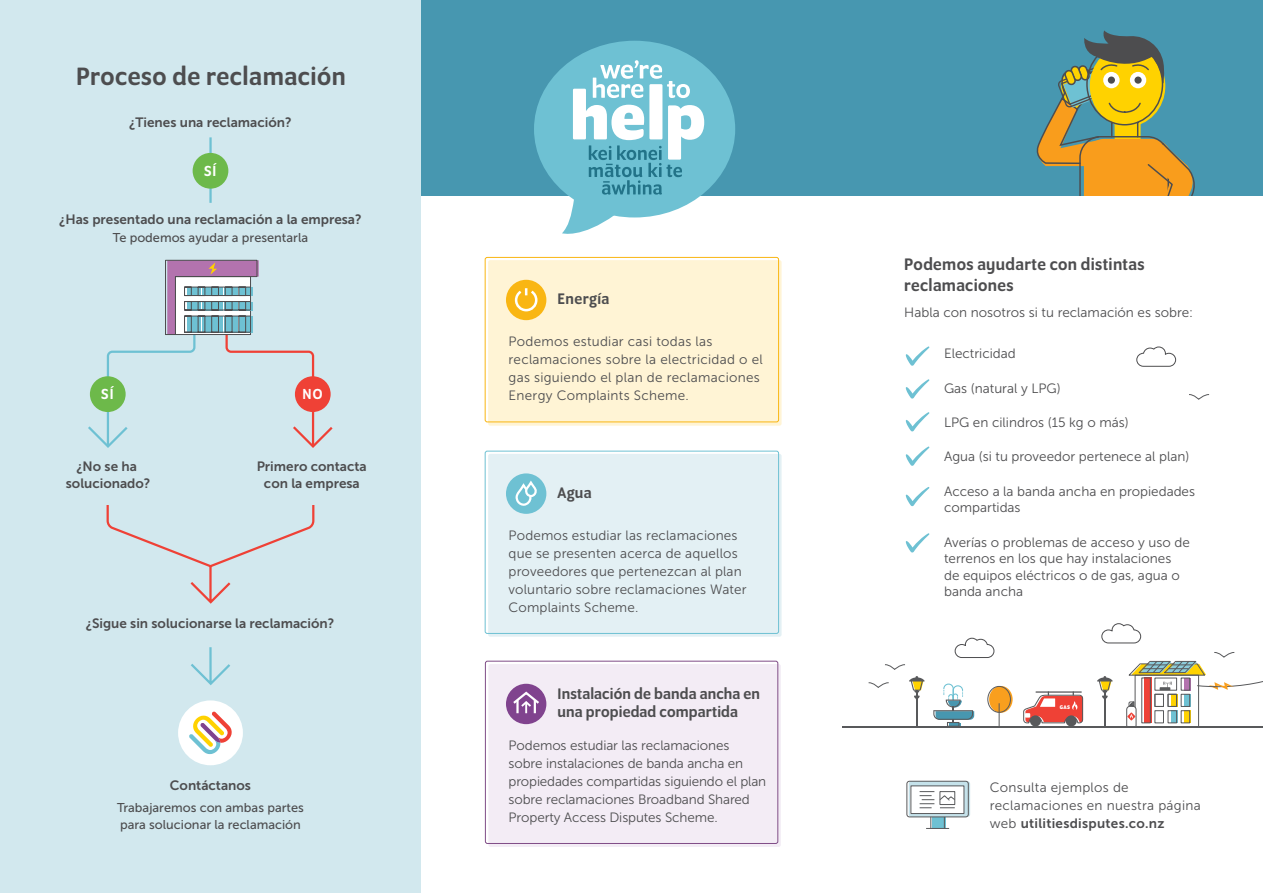
<style>
.page{position:relative;width:1263px;height:893px;background:#fff}
.page>*{position:absolute;margin:0;border:0;box-sizing:border-box;transform-origin:0 0}
.t1{font:500 27.15px "Program OT";letter-spacing:.02em;color:#4d4d4f}
.t2{font:500 18px/21px "Program OT";letter-spacing:.02em;color:#4d4d4f}
.t3{font:500 16.5px/18px "Program OT";letter-spacing:.01em;color:#4d4d4f}
.t4{font:500 16.5px "Program OT";letter-spacing:.03em;color:#4d4d4f}
.t5{font:500 15.75px "Program OT";color:#fff}
.t6{font:13.5px/18px "Museo Sans 300";color:#4d4d4f}
.t7{font:13.5px/18px "Museo Sans 300";letter-spacing:.02em;color:#4d4d4f}
.t8{font:13.5px/17.2px "Museo Sans 700";color:#4d4d4f;text-align:center}
.t9{font:13.5px "Museo Sans 700";letter-spacing:.02em;color:#4d4d4f}
.t10{font:12.75px/17.2px "Museo Sans 500";color:#4d4d4f}
.t11{font:700 5.7px "Program OT";color:#fff}
.s1{font-family:"Museo Sans 300"}
</style>
<div class="page">
<div style="left:0;top:0;width:421px;height:893px;background:#d2e8ee"></div>
<div style="left:421px;top:0;width:842px;height:196px;background:#4797b0"></div>
<svg style="left:1036px;top:30px;width:159px;height:166px"></svg>
<svg style="left:906px;top:346px;width:24px;height:20px"></svg>
<svg style="left:906px;top:379px;width:24px;height:20px"></svg>
<svg style="left:906px;top:412px;width:24px;height:20px"></svg>
<svg style="left:906px;top:446px;width:24px;height:20px"></svg>
<svg style="left:906px;top:487px;width:24px;height:19px"></svg>
<svg style="left:906px;top:533px;width:24px;height:20px"></svg>
<hr style="left:209px;top:137px;width:3px;height:66px;background:#6ec1d3">
<svg style="left:1189px;top:394px;width:21px;height:6px"></svg>
<div style="left:178px;top:700px;width:65px;height:65px;background:#fff;border-radius:50%"></div>
<svg style="left:189px;top:712px;width:43px;height:42px"></svg>
<svg style="left:191px;top:647px;width:39px;height:38px"></svg>
<svg style="left:106px;top:505px;width:209px;height:99px"></svg>
<svg style="left:88px;top:260px;width:245px;height:188px"></svg>
<div style="left:488px;top:664px;width:293px;height:183px;background:#f3ecf5;border-radius:2px"></div>
<div style="left:485px;top:661px;width:293px;height:183px;border:1px solid #804d87;border-radius:2px"></div>
<div style="left:506px;top:684px;width:40px;height:40px;background:#80438e;border-radius:50%"></div>
<svg style="left:511px;top:690px;width:28px;height:23px"></svg>
<div style="left:488px;top:454px;width:293px;height:183px;background:#e3f0f4;border-radius:2px"></div>
<div style="left:485px;top:451px;width:294px;height:183px;border:1px solid #6ec1d3;border-radius:2px"></div>
<div style="left:506px;top:473px;width:40px;height:41px;background:#6ec1d3;border-radius:50%"></div>
<svg style="left:515px;top:481px;width:22px;height:25px"></svg>
<svg style="left:1136px;top:346px;width:40px;height:21px"></svg>
<svg style="left:885px;top:664px;width:20px;height:6px"></svg>
<svg style="left:868px;top:682px;width:21px;height:6px"></svg>
<div style="left:1135px;top:675px;width:64px;height:52px;border:1px solid #58595b"></div>
<hr style="left:916px;top:690px;width:1px;height:36px;background:#58595b">
<svg style="left:909px;top:676px;width:16px;height:24px"></svg>
<hr style="left:1104px;top:690px;width:1px;height:36px;background:#58595b">
<svg style="left:1097px;top:676px;width:16px;height:24px"></svg>
<div style="left:1181px;top:678px;width:9px;height:13px;border:1px solid #58595b"></div>
<div style="left:1184px;top:694px;width:7px;height:13px;background:#6ec1d3"></div>
<div style="left:1171px;top:694px;width:7px;height:13px;background:#ffd200"></div>
<div style="left:1181px;top:694px;width:9px;height:13px;border:1px solid #58595b"></div>
<div style="left:1143px;top:678px;width:8px;height:45px;background:#ef4136"></div>
<div style="left:1141px;top:677px;width:10px;height:46px;border:1px solid #58595b"></div>
<div style="left:1154px;top:694px;width:10px;height:13px;border:1px solid #58595b"></div>
<div style="left:1167px;top:694px;width:10px;height:13px;border:1px solid #58595b"></div>
<div style="left:1184px;top:711px;width:7px;height:12px;background:#ffd200"></div>
<div style="left:1171px;top:711px;width:7px;height:12px;background:#6ec1d3"></div>
<div style="left:1154px;top:710px;width:10px;height:13px;border:1px solid #58595b"></div>
<div style="left:1167px;top:710px;width:10px;height:13px;border:1px solid #58595b"></div>
<div style="left:1181px;top:710px;width:9px;height:13px;border:1px solid #58595b"></div>
<svg style="left:989px;top:686px;width:24px;height:27px"></svg>
<div style="left:987px;top:686px;width:24px;height:27px;border:1px solid #58595b;border-radius:50%"></div>
<svg style="left:999px;top:704px;width:1px;height:22px"></svg>
<svg style="left:933px;top:684px;width:41px;height:42px"></svg>
<hr style="left:842px;top:726px;width:421px;height:1px;background:#58595b">
<svg style="left:1126px;top:701px;width:11px;height:25px"></svg>
<div style="left:1066px;top:715px;width:11px;height:11px;background:#58595b;border-radius:50%"></div>
<div style="left:1030px;top:715px;width:11px;height:11px;background:#58595b;border-radius:50%"></div>
<svg style="left:1023px;top:691px;width:60px;height:33px"></svg>
<div style="left:1154px;top:677px;width:23px;height:14px;border:1px solid #58595b"></div>
<svg style="left:1128px;top:652px;width:135px;height:38px"></svg>
<svg style="left:1101px;top:623px;width:41px;height:21px"></svg>
<svg style="left:954px;top:637px;width:41px;height:21px"></svg>
<div style="left:932px;top:795px;width:14px;height:33px;background:#6ec1d3"></div>
<div style="left:930px;top:794px;width:15px;height:35px;border:1px solid #58595b"></div>
<svg style="left:926px;top:828px;width:23px;height:1px"></svg>
<div style="left:909px;top:781px;width:61px;height:36px;background:#c5e2ea;border-radius:3px"></div>
<div style="left:906px;top:781px;width:63px;height:36px;border:1px solid #58595b;border-radius:3px"></div>
<div style="left:911px;top:786px;width:53px;height:27px;background:#fff"></div>
<div style="left:910px;top:785px;width:54px;height:29px;border:1px solid #58595b"></div>
<svg style="left:919px;top:791px;width:37px;height:17px"></svg>
<div style="left:90px;top:376px;width:36px;height:36px;background:#6db94a;border-radius:50%"></div>
<div style="left:193px;top:153px;width:35px;height:36px;background:#6db94a;border-radius:50%"></div>
<div style="left:295px;top:376px;width:36px;height:36px;background:#ef4136;border-radius:50%"></div>
<div style="left:534px;top:41px;width:201px;height:176px;background:#6ec1d3;border-radius:50%"></div>
<svg style="left:562px;top:60px;width:142px;height:174px"></svg>
<div style="left:488px;top:260px;width:293px;height:166px;background:#fff4d5;border-radius:2px"></div>
<div style="left:485px;top:257px;width:294px;height:165px;border:1px solid #f9b613;border-radius:2px"></div>
<div style="left:506px;top:280px;width:40px;height:40px;background:#f9b613;border-radius:50%"></div>
<svg style="left:514px;top:288px;width:24px;height:24px"></svg>
<h1 class="t1" style="left:76px;top:61px;width:271px">Proceso de reclamación</h1>
<p class="t8" style="left:129px;top:113px;width:164px">¿Tienes una reclamación?</p>
<p class="t5" style="left:204px;top:162px;width:14px">SÍ</p>
<p class="t8" style="left:59px;top:211px;width:304px">¿Has presentado una reclamación a la empresa?</p>
<p class="t10" style="left:113px;top:229px;width:197px">Te podemos ayudar a presentarla</p>
<p class="t5" style="left:101px;top:385px;width:14px">SÍ</p>
<p class="t8" style="left:66px;top:458px;width:86px">¿No se ha solucionado?</p>
<p class="t5" style="left:303px;top:385px;width:21px">NO</p>
<p class="t8" style="left:257px;top:458px;width:112px">Primero contacta con la empresa</p>
<p class="t8" style="left:86px;top:615px;width:250px">¿Sigue sin solucionarse la reclamación?</p>
<p class="t8" style="left:170px;top:777px;width:83px">Contáctanos</p>
<p class="t10" style="left:117px;top:799px;width:188px">Trabajaremos con ambas partes para solucionar la reclamación</p>
<p class="t4" style="left:558px;top:290px;width:53px">Energía</p>
<p class="t7" style="left:509px;top:333px;width:256px">Podemos estudiar casi todas las reclamaciones sobre la electricidad o el gas siguiendo el plan de reclamaciones Energy Complaints Scheme.</p>
<p class="t3" style="left:558px;top:484px;width:36px">Agua</p>
<p class="t6" style="left:509px;top:526px;width:240px">Podemos estudiar las reclamaciones que se presenten acerca de aquellos proveedores que pertenezcan al plan voluntario sobre reclamaciones Water Complaints Scheme.</p>
<p class="t3" style="left:558px;top:684px;width:204px">Instalación de banda ancha en una propiedad compartida</p>
<p class="t6" style="left:509px;top:736px;width:259px">Podemos estudiar las reclamaciones sobre instalaciones de banda ancha en propiedades compartidas siguiendo el plan sobre reclamaciones Broadband Shared Property Access Disputes Scheme.</p>
<h2 class="t2" style="left:904px;top:253px;width:242px">Podemos ayudarte con distintas reclamaciones</h2>
<p class="t6" style="left:904px;top:304px;width:290px">Habla con nosotros si tu reclamación es sobre:</p>
<p class="t6" style="left:944px;top:345px;width:73px">Electricidad</p>
<p class="t6" style="left:944px;top:379px;width:118px">Gas (natural y LPG)</p>
<p class="t6" style="left:944px;top:413px;width:186px">LPG en cilindros (15 kg o más)</p>
<p class="t6" style="left:944px;top:448px;width:247px">Agua (si tu proveedor pertenece al plan)</p>
<p class="t6" style="left:944px;top:483px;width:253px;line-height:16.5px">Acceso a la banda ancha en propiedades compartidas</p>
<p class="t6" style="left:944px;top:534px;width:247px;line-height:16.5px">Averías o problemas de acceso y uso de terrenos en los que hay instalaciones de equipos eléctricos o de gas, agua o banda ancha</p>
<p class="t11" style="left:1060px;top:704px;width:12px">GAS</p>
<p class="t7" style="left:990px;top:778px;width:212px">Consulta ejemplos de reclamaciones en nuestra página</p>
<p class="t9" style="left:990px;top:816px;width:176px"><span class="s1">web</span> utilitiesdisputes.co.nz</p>
</div>
